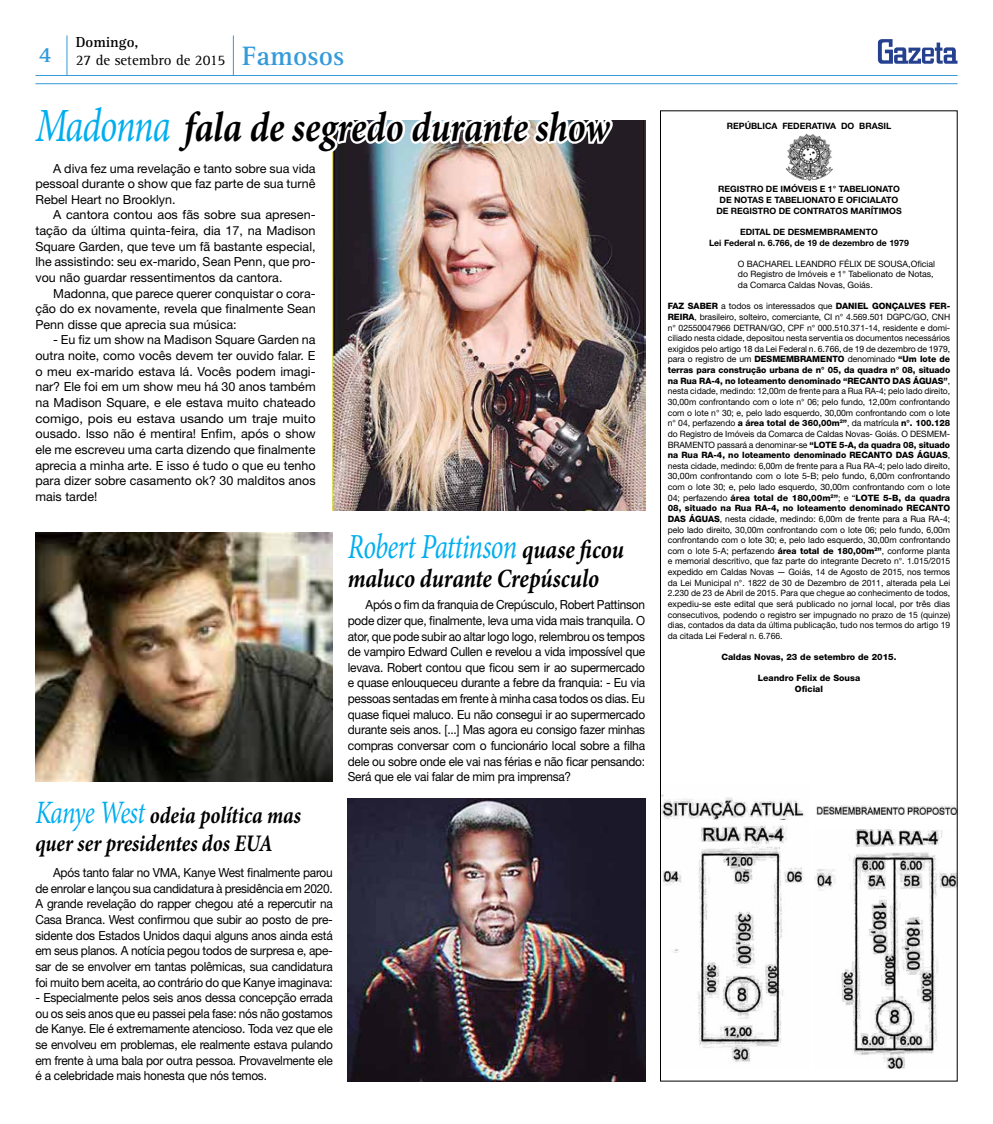
<style>
.page{position:relative;width:993px;height:1124px;background:#fff}
.page>*{position:absolute;margin:0;border:0;box-sizing:border-box;transform-origin:0 0}
.t1{font:italic 700 42.5px "Minion Pro";letter-spacing:-.005em;color:#000;scale:.85 1}
.t2{font:italic 35.25px "Minion Pro";letter-spacing:-.025em;color:#00aeef;scale:.76 1}
.t3{font:700 27.5px "Rotis Serif";color:#349ada}
.t4{font:italic 700 26.25px "Minion Pro";letter-spacing:-.005em;color:#000;scale:.85 1}
.t5{font:italic 700 23.75px/28.8px "Minion Pro";color:#000;scale:.85 1}
.t6{font:700 22.5px "Rotis Serif";color:#349ada}
.t7{font:15px "Rotis Serif";color:#000}
.t8{font:700 15px "Rotis Serif";color:#000}
.t9{font:12.5px/15.6px "Helvetica Neue";color:#000;text-align:justify;scale:.95 1}
.t10{font:12.5px/15.6px "Helvetica Neue";color:#000;text-align:justify}
.t11{font:8.75px/10.6px "Helvetica Neue";color:#000}
.t12{font:700 8.75px/10.6px "Helvetica Neue";color:#000;text-align:center}
.t13{font:800 8.75px/10.6px "Helvetica Neue";color:#000;text-align:center}
.s1{font-weight:400;font-size:47.75px;color:#00aeef}
.s2{font-weight:400;font-size:32.75px;color:#00aeef}
.s3{font-weight:700;font-size:26.25px;color:#000}
.s4{font-weight:800}
</style>
<div class="page">
<svg style="left:877px;top:39px;width:80px;height:25px"></svg>
<hr style="left:35px;top:83px;width:922px;height:1px;background:#349ada">
<hr style="left:35px;top:75px;width:922px;height:1px;background:#349ada">
<hr style="left:67px;top:35px;width:1px;height:40px;background:#349ada">
<hr style="left:233px;top:35px;width:1px;height:40px;background:#349ada">
<img style="left:333px;top:120px;width:312px;height:390px">
<img style="left:332px;top:120px;width:283px;height:36px">
<img style="left:35px;top:532px;width:298px;height:249px">
<img style="left:348px;top:798px;width:297px;height:283px">
<img style="left:814px;top:828px;width:144px;height:240px">
<img style="left:662px;top:819px;width:141px;height:243px">
<img style="left:662px;top:795px;width:143px;height:24px">
<img style="left:816px;top:802px;width:142px;height:12px">
<img style="left:785px;top:133px;width:48px;height:48px">
<h3 class="t8" style="left:76px;top:33px;width:64px">Domingo,</h3>
<h3 class="t7" style="left:76px;top:51px;width:151px">27 de setembro de 2015</h3>
<h3 class="t6" style="left:39px;top:41px;width:14px">4</h3>
<h3 class="t3" style="left:242px;top:39px;width:103px">Famosos</h3>
<h1 class="t1" style="left:35px;top:97px;width:677px"><span class="s1">Madonna</span> fala de segredo durante show</h1>
<h3 class="t10" style="left:35px;top:160px;width:281px;text-indent:18px">A diva fez uma revelação e tanto sobre sua vida pessoal durante o show que faz parte de sua turnê Rebel Heart no Brooklyn.</h3>
<h3 class="t10" style="left:35px;top:207px;width:281px;text-indent:18px">A cantora contou aos fãs sobre sua apresen&shy;tação da última quinta-feira, dia 17, na Madison Square Garden, que teve um fã bastante especial, lhe assistindo: seu ex-marido, Sean Penn, que pro&shy;vou não guardar ressentimentos da cantora.</h3>
<h3 class="t10" style="left:35px;top:285px;width:281px;text-indent:18px">Madonna, que parece querer conquistar o cora&shy;ção do ex novamente, revela que finalmente Sean Penn disse que aprecia sua música:</h3>
<p class="t10" style="left:35px;top:332px;width:281px;text-indent:18px">- Eu fiz um show na Madison Square Garden na outra noite, como vocês devem ter ouvido falar. E o meu ex-marido estava lá. Vocês podem imagi&shy;nar? Ele foi em um show meu há 30 anos também na Madison Square, e ele estava muito chateado comigo, pois eu estava usando um traje muito ousado. Isso não é mentira! Enfim, após o show ele me escreveu uma carta dizendo que finalmente aprecia a minha arte. E isso é tudo o que eu tenho para dizer sobre casamento ok? 30 malditos anos mais tarde!</p>
<h3 class="t5" style="left:35px;top:800px;width:314px"><span class="s2">Kanye West</span> odeia política mas quer ser presidentes dos EUA</h3>
<p class="t9" style="left:35px;top:864px;width:314px;text-indent:18px">Após tanto falar no VMA, Kanye West finalmente parou de enrolar e lançou sua candidatura à presidência em 2020.<br>A grande revelação do rapper chegou até a repercutir na Casa Branca. West confirmou que subir ao posto de pre&shy;sidente dos Estados Unidos daqui alguns anos ainda está em seus planos. A notícia pegou todos de surpresa e, ape&shy;sar de se envolver em tantas polêmicas, sua candidatura foi muito bem aceita, ao contrário do que Kanye imaginava:</p>
<p class="t9" style="left:35px;top:989px;width:314px">- Especialmente pelos seis anos dessa concepção errada ou os seis anos que eu passei pela fase: nós não gostamos de Kanye. Ele é extremamente atencioso. Toda vez que ele se envolveu em problemas, ele realmente estava pulando em frente à uma bala por outra pessoa. Provavelmente ele é a celebridade mais honesta que nós temos.</p>
<h2 class="t2" style="left:348px;top:522px;width:365px">Robert Pattinson <span class="s3">quase ficou</span></h2>
<h3 class="t4" style="left:348px;top:559px;width:297px">maluco durante Crepúsculo</h3>
<p class="t9" style="left:348px;top:596px;width:314px;text-indent:18px">Após o fim da franquia de Crepúsculo, Robert Pattinson pode dizer que, finalmente, leva uma vida mais tranquila. O ator, que pode subir ao altar logo logo, relembrou os tempos de vampiro Edward Cullen e revelou a vida impossível que levava. Robert contou que ficou sem ir ao supermercado e quase enlouqueceu durante a febre da franquia: - Eu via pessoas sentadas em frente à minha casa todos os dias. Eu quase fiquei maluco. Eu não consegui ir ao supermercado durante seis anos. [...] Mas agora eu consigo fazer minhas compras conversar com o funcionário local sobre a filha dele ou sobre onde ele vai nas férias e não ficar pensando:<br>Será que ele vai falar de mim pra imprensa?</p>
<p class="t12" style="left:726px;top:120px;width:166px">REPÚBLICA FEDERATIVA DO BRASIL</p>
<p class="t12" style="left:716px;top:184px;width:187px">REGISTRO DE IMÓVEIS E 1° TABELIONATO<br>DE NOTAS E TABELIONATO E OFICIALATO<br>DE REGISTRO DE CONTRATOS MARÍTIMOS</p>
<p class="t12" style="left:708px;top:226px;width:201px">EDITAL DE DESMEMBRAMENTO<br>Lei Federal n. 6.766, de 19 de dezembro de 1979</p>
<p class="t11" style="left:737px;top:258px;width:199px">O BACHAREL LEANDRO FÉLIX DE SOUSA,Oficial do Registro de Imóveis e 1° Tabelionato de Notas, da Comarca Caldas Novas, Goiás.</p>
<p class="t11" style="left:667px;top:301px;width:284px;text-align:justify"><span class="s4">FAZ SABER</span> a todos os interessados que <span class="s4">DANIEL GONÇALVES FER-REIRA</span>, brasileiro, solteiro, comerciante, CI n° 4.569.501 DGPC/GO, CNH n° 02550047966 DETRAN/GO, CPF n° 000.510.371-14, residente e domi&shy;ciliado nesta cidade, depositou nesta serventia os documentos necessários exigidos pelo artigo 18 da Lei Federal n. 6.766, de 19 de dezembro de 1979, para o registro de um <span class="s4">DESMEMBRAMENTO</span> denominado <span class="s4">“Um lote de terras para construção urbana de n° 05, da quadra n° 08, situado na Rua RA-4, no loteamento denominado “RECANTO DAS ÁGUAS”</span>, nesta cidade, medindo: 12,00m de frente para a Rua RA-4; pelo lado direito, 30,00m confrontando com o lote n° 06; pelo fundo, 12,00m confrontando com o lote n° 30; e, pelo lado esquerdo, 30,00m confrontando com o lote n° 04, perfazendo <span class="s4">a área total de 360,00m</span><sup>2</sup><span class="s4">”</span>, da matrícula <span class="s4">n°. 100.128 </span>do Registro de Imóveis da Comarca de Caldas Novas- Goiás. O DESMEM-BRAMENTO passará a denominar-se <span class="s4">“LOTE 5-A, da quadra 08, situado na Rua RA-4, no loteamento denominado RECANTO DAS ÁGUAS</span>, nesta cidade, medindo: 6,00m de frente para a Rua RA-4; pelo lado direito, 30,00m confrontando com o lote 5-B; pelo fundo, 6,00m confrontando com o lote 30; e, pelo lado esquerdo, 30,00m confrontando com o lote 04; perfazendo <span class="s4">área total de 180,00m</span><sup>2</sup><span class="s4">”</span>; e “<span class="s4">LOTE 5-B, da quadra 08, situado na Rua RA-4, no loteamento denominado RECANTO DAS ÁGUAS</span>, nesta cidade, medindo: 6,00m de frente para a Rua RA-4; pelo lado direito, 30,00m confrontando com o lote 06; pelo fundo, 6,00m confrontando com o lote 30; e, pelo lado esquerdo, 30,00m confrontando com o lote 5-A; perfazendo <span class="s4">área total de 180,00m</span><sup>2</sup><span class="s4">”</span>, conforme planta e memorial descritivo, que faz parte do integrante Decreto n°. 1.015/2015 expedido em Caldas Novas — Goiás, 14 de Agosto de 2015, nos termos da Lei Municipal n°. 1822 de 30 de Dezembro de 2011, alterada pela Lei 2.230 de 23 de Abril de 2015. Para que chegue ao conhecimento de todos, expediu-se este edital que será publicado no jornal local, por três dias consecutivos, podendo o registro ser impugnado no prazo de 15 (quinze) dias, contados da data da última publicação, tudo nos termos do artigo 19 da citada Lei Federal n. 6.766.</p>
<p class="t13" style="left:721px;top:651px;width:176px">Caldas Novas, 23 de setembro de 2015.</p>
<p class="t13" style="left:757px;top:673px;width:104px">Leandro Felix de Sousa<br>Oficial</p>
</div>
